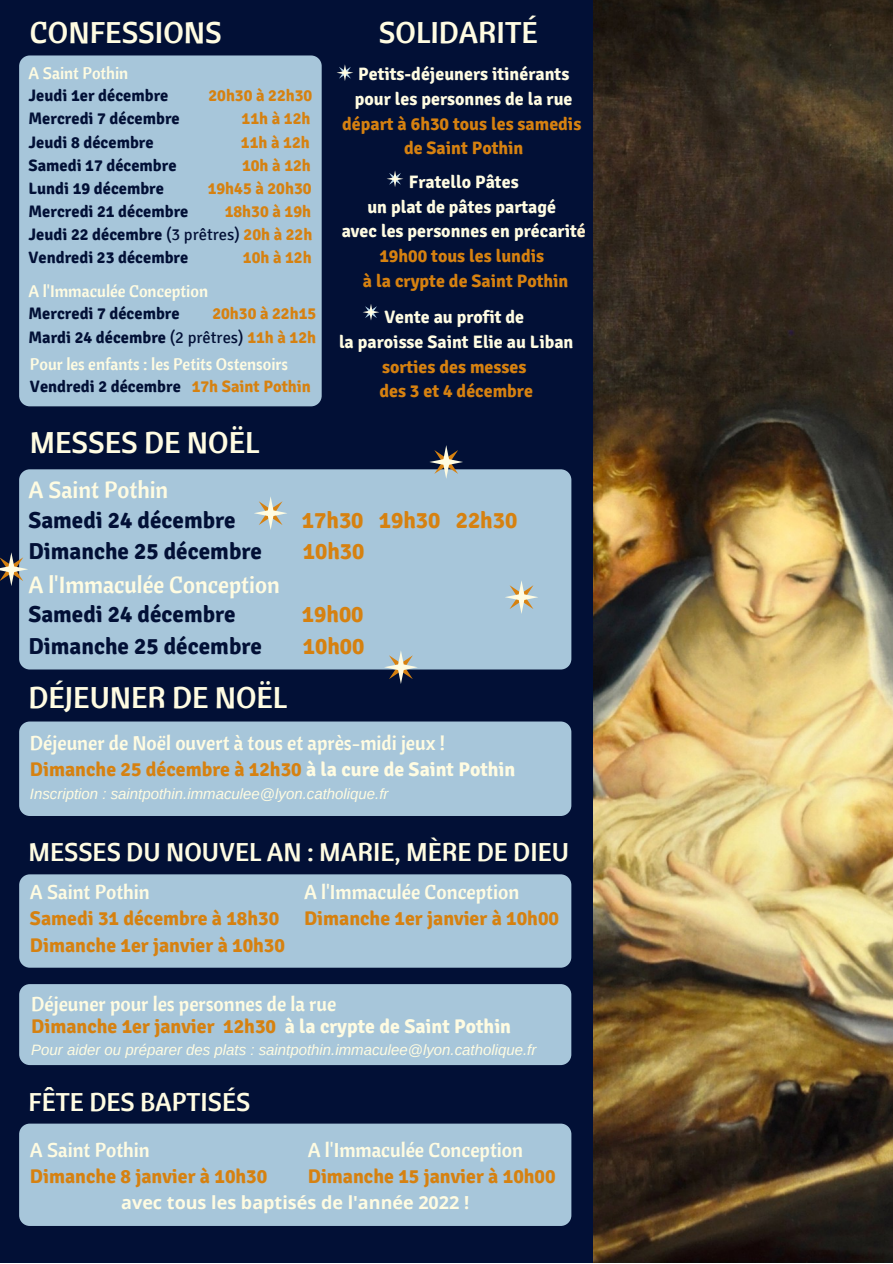
<style>
.page{position:relative;width:893px;height:1264px;background:#fff}
.page>*{position:absolute;margin:0;border:0;box-sizing:border-box;transform-origin:0 0}
.t1{font:29.7px "Cantora One";color:#fffce2}
.t2{font:25.5px "Cantora One";color:#fffce2}
.t3{font:700 23.1px "Signika";color:#021036}
.t4{font:23.1px "Cantora One";color:#fffce2}
.t5{font:700 23.1px "Signika";color:#d68110}
.t6{font:700 19.8px/27px "Signika";color:#d68110}
.t7{font:19.8px "Cantora One";color:#fffce2}
.t8{font:700 18px/24.8px "Signika";color:#fffce2;text-align:center}
.t9{font:700 18px/24.8px "Signika";color:#d68110;text-align:center}
.t10{font:700 18px "Open Sans";color:#fffce2}
.t11{font:700 16.5px/23.1px "Signika";color:#021036;text-align:justify}
.t12{font:700 16.5px/23.1px "Signika";color:#d68110;text-align:right}
.t13{font:16.5px "Cantora One";color:#fffce2}
.t14{font:italic 15px "Arimo";color:#fffce2}
.s1{color:#d68110}
.s2{font-weight:400}
.s3{color:#021036}
.s4{font-weight:400;color:#021036}
.s5{color:#fff1cd}
.s6{color:#fffce2}
</style>
<div class="page">
<div style="left:0;top:0;width:892px;height:1262px;background:#021036"></div>
<div style="left:19px;top:55px;width:303px;height:351px;background:#a7c6da;border-radius:11px"></div>
<img style="left:593px;top:0;width:299px;height:1262px">
<div style="left:19px;top:469px;width:552px;height:200px;background:#a7c6da;border-radius:11px"></div>
<div style="left:19px;top:721px;width:552px;height:95px;background:#a7c6da;border-radius:11px"></div>
<div style="left:19px;top:874px;width:552px;height:93px;background:#a7c6da;border-radius:11px"></div>
<div style="left:19px;top:984px;width:552px;height:81px;background:#a7c6da;border-radius:11px"></div>
<div style="left:19px;top:1123px;width:552px;height:102px;background:#a7c6da;border-radius:11px"></div>
<svg style="left:336px;top:64px;width:17px;height:17px"></svg>
<svg style="left:387px;top:170px;width:16px;height:17px"></svg>
<svg style="left:363px;top:304px;width:16px;height:16px"></svg>
<svg style="left:505px;top:581px;width:33px;height:33px"></svg>
<svg style="left:254px;top:497px;width:33px;height:33px"></svg>
<svg style="left:0;top:552px;width:28px;height:34px"></svg>
<svg style="left:429px;top:445px;width:34px;height:34px"></svg>
<svg style="left:384px;top:651px;width:34px;height:33px"></svg>
<h1 class="t1" style="left:30px;top:13px;width:193px">CONFESSIONS</h1>
<p class="t13" style="left:28px;top:62px;width:101px">A Saint Pothin</p>
<p class="t11" style="left:28px;top:84px;width:141px">Jeudi 1er décembre</p>
<p class="t12" style="left:208px;top:84px;width:105px">20h30 à 22h30</p>
<p class="t11" style="left:28px;top:108px;width:153px">Mercredi 7 décembre</p>
<p class="t12" style="left:241px;top:108px;width:70px">11h à 12h</p>
<p class="t11" style="left:28px;top:131px;width:127px">Jeudi 8 décembre</p>
<p class="t12" style="left:241px;top:131px;width:70px">11h à 12h</p>
<p class="t11" style="left:28px;top:154px;width:150px">Samedi 17 décembre</p>
<p class="t12" style="left:242px;top:154px;width:70px">10h à 12h</p>
<p class="t11" style="left:28px;top:177px;width:137px">Lundi 19 décembre</p>
<p class="t12" style="left:208px;top:177px;width:105px">19h45 à 20h30</p>
<p class="t11" style="left:28px;top:200px;width:161px">Mercredi 21 décembre</p>
<p class="t11" style="left:28px;top:200px;width:285px;text-indent:196px"><span class="s1">18h30 à 19h </span>Jeudi 22 décembre <span class="s2">(3 prêtres)</span> <span class="s1">20h à 22h </span>Vendredi 23 décembre</p>
<p class="t12" style="left:243px;top:246px;width:70px">10h à 12h</p>
<p class="t13" style="left:28px;top:280px;width:181px">A l'Immaculée Conception</p>
<p class="t11" style="left:28px;top:302px;width:153px">Mercredi 7 décembre</p>
<p class="t12" style="left:28px;top:302px;width:289px">20h30 à 22h15<br><span class="s3">Mardi 24 décembre</span> <span class="s4">(2 prêtres)</span> 11h à 12h</p>
<p class="t13" style="left:30px;top:353px;width:259px">Pour les enfants : les Petits Ostensoirs</p>
<p class="t11" style="left:30px;top:375px;width:282px">Vendredi 2 décembre <span class="s1">17h Saint Pothin</span></p>
<h1 class="t1" style="left:30px;top:423px;width:231px">MESSES DE NOËL</h1>
<h1 class="t1" style="left:379px;top:13px;width:160px">SOLIDARITÉ</h1>
<p class="t8" style="left:355px;top:62px;width:219px;text-align:left">Petits-déjeuners itinérants pour les personnes de la rue</p>
<p class="t9" style="left:342px;top:111px;width:240px">départ à 6h30 tous les samedis de Saint Pothin</p>
<p class="t8" style="left:342px;top:169px;width:245px">Fratello Pâtes<br>un plat de pâtes partagé<br>avec les personnes en précarit<span class="s5">é<br></span><span class="s1">19h00 tous les lundis<br>à la crypte de Saint Pothin</span></p>
<p class="t8" style="left:339px;top:305px;width:236px">Vente au profit de<br>la paroisse Saint Elie au Liban</p>
<p class="t9" style="left:379px;top:354px;width:155px;text-align:left">sorties des messes des 3 et 4 décembre</p>
<p class="t4" style="left:28px;top:475px;width:141px">A Saint Pothin</p>
<p class="t3" style="left:28px;top:506px;width:209px">Samedi 24 décembre</p>
<p class="t5" style="left:302px;top:506px;width:217px">17h30 19h30 22h30</p>
<p class="t3" style="left:28px;top:537px;width:235px">Dimanche 25 décembre</p>
<p class="t5" style="left:303px;top:537px;width:63px">10h30</p>
<p class="t4" style="left:28px;top:569px;width:253px">A l'Immaculée Conception</p>
<p class="t3" style="left:28px;top:600px;width:209px">Samedi 24 décembre</p>
<p class="t5" style="left:302px;top:600px;width:63px">19h00</p>
<p class="t3" style="left:28px;top:631px;width:235px">Dimanche 25 décembre</p>
<p class="t5" style="left:303px;top:631px;width:63px">10h00</p>
<h1 class="t1" style="left:28px;top:678px;width:260px">DÉJEUNER DE NOËL</h1>
<p class="t7" style="left:30px;top:730px;width:416px">Déjeuner de Noël ouvert à tous et après-midi jeux !</p>
<p class="t6" style="left:30px;top:756px;width:487px">Dimanche 25 décembre à 12h30 <span class="s6">à la cure de Saint Pothin</span></p>
<p class="t14" style="left:30px;top:785px;width:360px">Inscription : saintpothin.immaculee@lyon.catholique.fr</p>
<p class="t2" style="left:28px;top:835px;width:542px">MESSES DU NOUVEL AN : MARIE, MÈRE DE DIEU</p>
<p class="t7" style="left:304px;top:879px;width:217px">A l'Immaculée Conception</p>
<p class="t6" style="left:304px;top:905px;width:256px">Dimanche 1er janvier à 10h00</p>
<p class="t7" style="left:30px;top:879px;width:121px">A Saint Pothin</p>
<p class="t6" style="left:30px;top:905px;width:256px">Samedi 31 décembre à 18h30<br>Dimanche 1er janvier à 10h30</p>
<p class="t7" style="left:31px;top:990px;width:306px">Déjeuner pour les personnes de la rue</p>
<p class="t6" style="left:31px;top:1013px;width:481px">Dimanche 1er janvier 12h30 <span class="s6">à la crypte de Saint Pothin</span></p>
<p class="t14" style="left:31px;top:1041px;width:506px">Pour aider ou préparer des plats : saintpothin.immaculee@lyon.catholique.fr</p>
<p class="t2" style="left:28px;top:1085px;width:223px">FÊTE DES BAPTISÉS</p>
<p class="t7" style="left:30px;top:1137px;width:121px">A Saint Pothin</p>
<p class="t6" style="left:30px;top:1162px;width:239px">Dimanche 8 janvier à 10h30</p>
<p class="t7" style="left:308px;top:1137px;width:217px">A l'Immaculée Conception</p>
<p class="t6" style="left:308px;top:1162px;width:249px">Dimanche 15 janvier à 10h00</p>
<p class="t10" style="left:121px;top:1190px;width:349px">avec tous les baptisés de l'année 2022 !</p>
</div>
